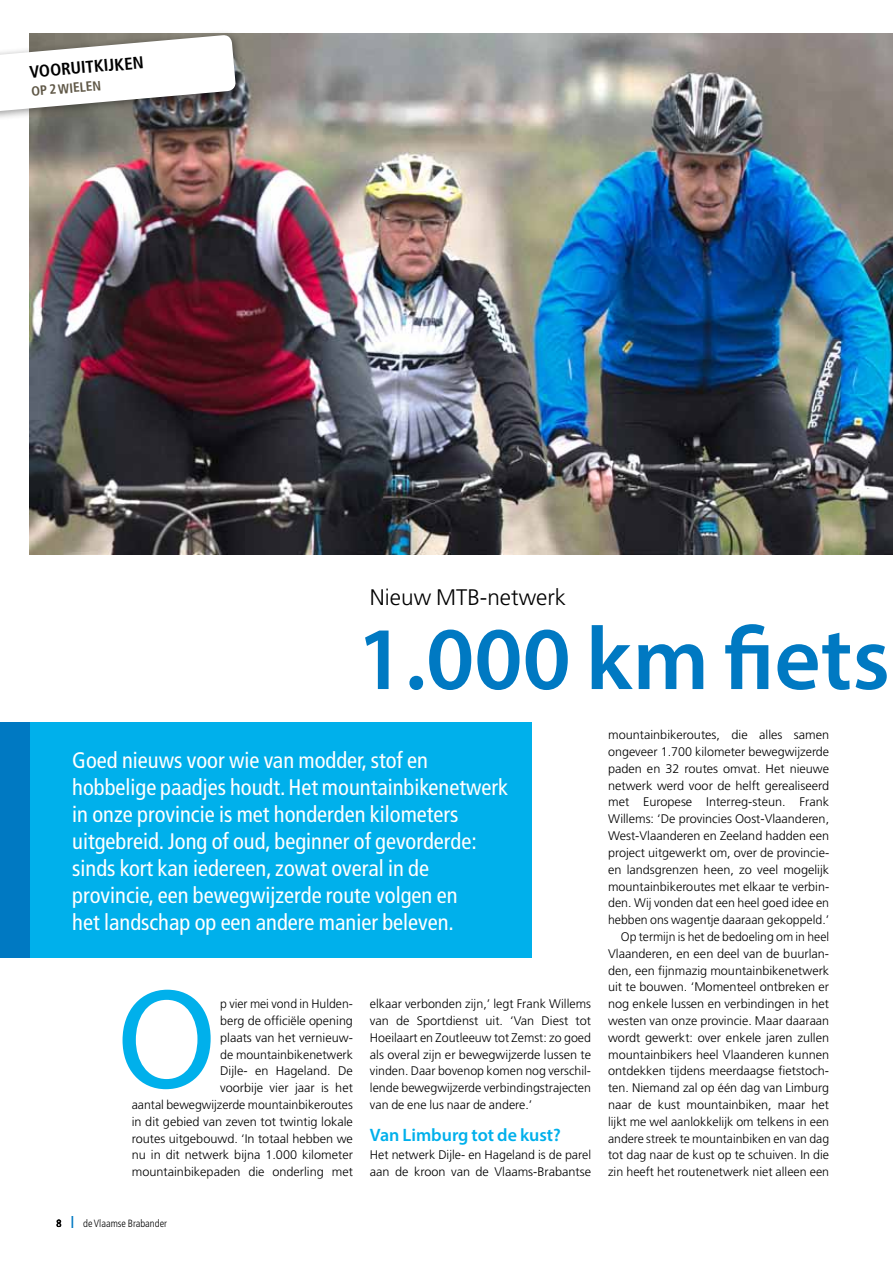
<style>
.page{position:relative;width:893px;height:1263px;background:#fff}
.page>*{position:absolute;margin:0;border:0;box-sizing:border-box;transform-origin:0 0}
.t1{font:142.95px "Myriad Pro";color:#00b0eb}
.t2{font:600 90px "Myriad Pro";color:#0079c2}
.t3{font:condensed 22.5px/27px "Frutiger LT";color:#fff}
.t4{font:300 22.5px "Frutiger LT";color:#000}
.t5{font:600 18px "Myriad Pro";color:#00b0eb}
.t6{font:700 condensed 17.1px "Frutiger LT";color:#000}
.t7{font:700 condensed 13.5px "Frutiger LT";color:#5f5746}
.t8{font:300 12.45px/16.8px "Frutiger LT";color:#000;text-align:right}
.t9{font:300 condensed 10.5px "Frutiger LT";color:#000}
.s1{font-weight:400}
.s2{font-weight:900;font-stretch:normal;font-size:12px;color:#0079c2}
</style>
<div class="page">
<img style="left:30px;top:34px;width:863px;height:520px">
<div style="left:0;top:29px;width:245px;height:95px;background:#000;opacity:.4"></div>
<svg style="left:0;top:35px;width:236px;height:79px"></svg>
<div style="left:0;top:722px;width:531px;height:236px;background:#00b0eb"></div>
<div style="left:0;top:722px;width:30px;height:236px;background:#0079c2"></div>
<h3 class="t6" style="left:29px;top:62px;width:20px;rotate:-5deg">Voor</h3>
<h3 class="t6" style="left:70px;top:58px;width:75px;rotate:-5deg">uitk ijken</h3>
<p class="t7" style="left:31px;top:83px;width:72px;rotate:-5deg">Op 2 wielen</p>
<h3 class="t4" style="left:370px;top:584px;width:198px">Nieuw MTB-netwerk</h3>
<h2 class="t2" style="left:357px;top:601px;width:535px">1.000 km fiets</h2>
<p class="t3" style="left:72px;top:747px;width:437px">Goed nieuws voor wie van modder, stof en hobbelige paadjes houdt. Het mountainbikenetwerk in onze provincie is met honderden kilometers uitgebreid. Jong of oud, beginner of gevorderde: sinds kort kan iedereen, zowat overal in de provincie, een bewegwijzerde route volgen en<br>het landschap op een andere manier beleven.</p>
<h1 class="t1" style="left:117px;top:951px;width:100px">O</h1>
<p class="t8" style="left:132px;top:995px;width:223px">p vier mei vond in Hulden-<br>berg de officiële opening<br>plaats van het vernieuw-<br>de mountainbikenetwerk<br>Dijle- en Hageland. De<br>voorbije vier jaar is het<br>aantal bewegwijzerde mountainbikeroutes in dit gebied van zeven tot twintig lokale routes uitgebouwd. ‘In totaal hebben we nu in dit netwerk bijna 1.000 kilometer mountainbikepaden die onderling met</p>
<p class="t9" style="left:56px;top:1217px;width:112px"><span class="s1">8</span> <span class="s2">|</span> de Vlaamse Brabander</p>
<p class="t8" style="left:370px;top:995px;width:223px;text-align:justify">elkaar verbonden zijn,’ legt Frank Willems van de Sportdienst uit. ‘Van Diest tot Hoeilaart en Zoutleeuw tot Zemst: zo goed als overal zijn er bewegwijzerde lussen te vinden. Daar bovenop komen nog verschil&shy;lende bewegwijzerde verbindingstrajecten van de ene lus naar de andere.’</p>
<h3 class="t5" style="left:370px;top:1123px;width:192px">Van Limburg tot de kust?</h3>
<p class="t8" style="left:370px;top:1147px;width:223px;text-align:left">Het netwerk Dijle- en Hageland is de parel aan de kroon van de Vlaams-Brabantse</p>
<p class="t8" style="left:608px;top:727px;width:223px">mountainbikeroutes, die alles samen ongeveer 1.700 kilometer bewegwijzerde paden en 32 routes omvat. Het nieuwe netwerk werd voor de helft gerealiseerd met Europese Interreg-steun. Frank Willems: ‘De provincies Oost-Vlaanderen, West-Vlaanderen en Zeeland hadden een project uitgewerkt om, over de provincie&shy;en landsgrenzen heen, zo veel mogelijk mountainbikeroutes met elkaar te verbin&shy;den. Wij vonden dat een heel goed idee en hebben ons wagentje daaraan gekoppeld.’ Op termijn is het de bedoeling om in heel Vlaanderen, en een deel van de buurlan&shy;den, een fijnmazig mountainbikenetwerk uit te bouwen. ‘Momenteel ontbreken er nog enkele lussen en verbindingen in het westen van onze provincie. Maar daaraan wordt gewerkt: over enkele jaren zullen mountainbikers heel Vlaanderen kunnen ontdekken tijdens meerdaagse fietstoch&shy;ten. Niemand zal op één dag van Limburg naar de kust mountainbiken, maar het lijkt me wel aanlokkelijk om telkens in een andere streek te mountainbiken en van dag tot dag naar de kust op te schuiven. In die zin heeft het routenetwerk niet alleen een</p>
</div>
